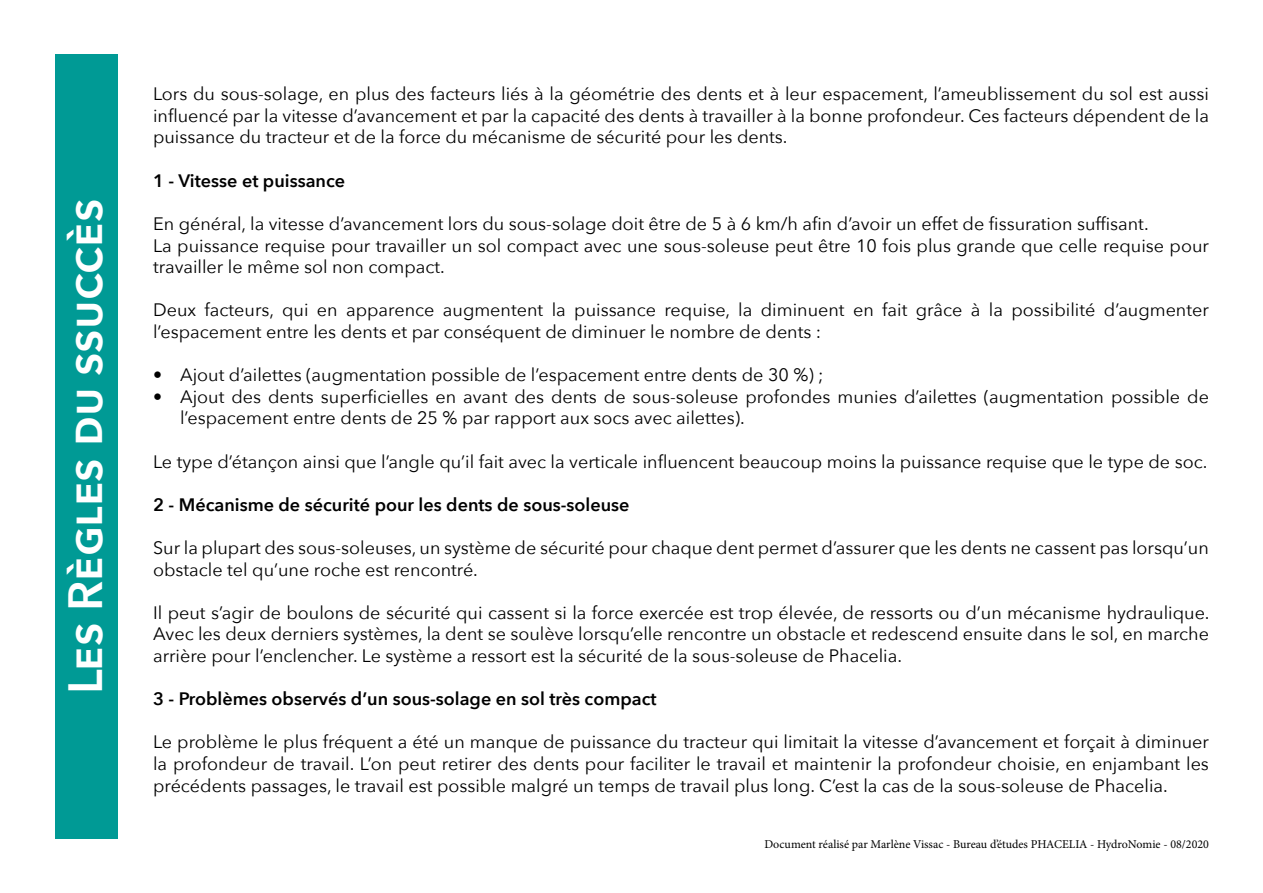
<style>
.page{position:relative;width:1263px;height:893px;background:#fff}
.page>*{position:absolute;margin:0;border:0;box-sizing:border-box;transform-origin:0 0}
.t1{font:600 48px "Avenir Next";color:#fff}
.t2{font:18px/21.6px "Avenir Next";color:#000}
.t3{font:600 18px "Avenir Next";color:#000}
.t4{font:12px "Minion Pro";color:#000}
</style>
<div class="page">
<div style="left:55px;top:54px;width:63px;height:784px;background:#009a95"></div>
<h1 class="t1" style="left:44px;top:694px;width:497px;rotate:-90deg">Les Règles du ssuccès</h1>
<p class="t2" style="left:153px;top:82px;width:1057px;text-align:justify">Lors du sous-solage, en plus des facteurs liés à la géométrie des dents et à leur espacement, l’ameublissement du sol est aussi influencé par la vitesse d’avancement et par la capacité des dents à travailler à la bonne profondeur. Ces facteurs dépendent de la puissance du tracteur et de la force du mécanisme de sécurité pour les dents.</p>
<p class="t3" style="left:153px;top:165px;width:194px">1 - Vitesse et puissance</p>
<p class="t2" style="left:153px;top:212px;width:1057px">En général, la vitesse d’avancement lors du sous-solage doit être de 5 à 6 km/h afin d’avoir un effet de fissuration suffisant.<br>La puissance requise pour travailler un sol compact avec une sous-soleuse peut être 10 fois plus grande que celle requise pour travailler le même sol non compact.</p>
<p class="t2" style="left:153px;top:298px;width:1057px">Deux facteurs, qui en apparence augmentent la puissance requise, la diminuent en fait grâce à la possibilité d’augmenter l’espacement entre les dents et par conséquent de diminuer le nombre de dents :</p>
<p class="t2" style="left:153px;top:363px;width:672px">• Ajout d’ailettes (augmentation possible de l’espacement entre dents de 30 %) ;</p>
<p class="t2" style="left:180px;top:385px;width:1030px;text-indent:-27px">• Ajout des dents superficielles en avant des dents de sous-soleuse profondes munies d’ailettes (augmentation possible de l’espacement entre dents de 25 % par rapport aux socs avec ailettes).</p>
<p class="t2" style="left:153px;top:450px;width:1056px">Le type d’étançon ainsi que l’angle qu’il fait avec la verticale influencent beaucoup moins la puissance requise que le type de soc.</p>
<p class="t3" style="left:153px;top:489px;width:478px">2 - Mécanisme de sécurité pour les dents de sous-soleuse</p>
<p class="t2" style="left:153px;top:536px;width:1057px">Sur la plupart des sous-soleuses, un système de sécurité pour chaque dent permet d’assurer que les dents ne cassent pas lorsqu’un obstacle tel qu’une roche est rencontré.</p>
<p class="t2" style="left:153px;top:601px;width:1058px;text-align:justify">Il peut s’agir de boulons de sécurité qui cassent si la force exercée est trop élevée, de ressorts ou d’un mécanisme hydraulique.<br>Avec les deux derniers systèmes, la dent se soulève lorsqu’elle rencontre un obstacle et redescend ensuite dans le sol, en marche arrière pour l’enclencher. Le système a ressort est la sécurité de la sous-soleuse de Phacelia.</p>
<p class="t3" style="left:153px;top:683px;width:505px">3 - Problèmes observés d’un sous-solage en sol très compact</p>
<p class="t2" style="left:153px;top:730px;width:1057px;text-align:justify">Le problème le plus fréquent a été un manque de puissance du tracteur qui limitait la vitesse d’avancement et forçait à diminuer la profondeur de travail. L’on peut retirer des dents pour faciliter le travail et maintenir la profondeur choisie, en enjambant les précédents passages, le travail est possible malgré un temps de travail plus long. C’est la cas de la sous-soleuse de Phacelia.</p>
<p class="t4" style="left:764px;top:836px;width:446px">Document réalisé par Marlène Vissac - Bureau d’études PHACELIA - HydroNomie - 08/2020</p>
</div>
